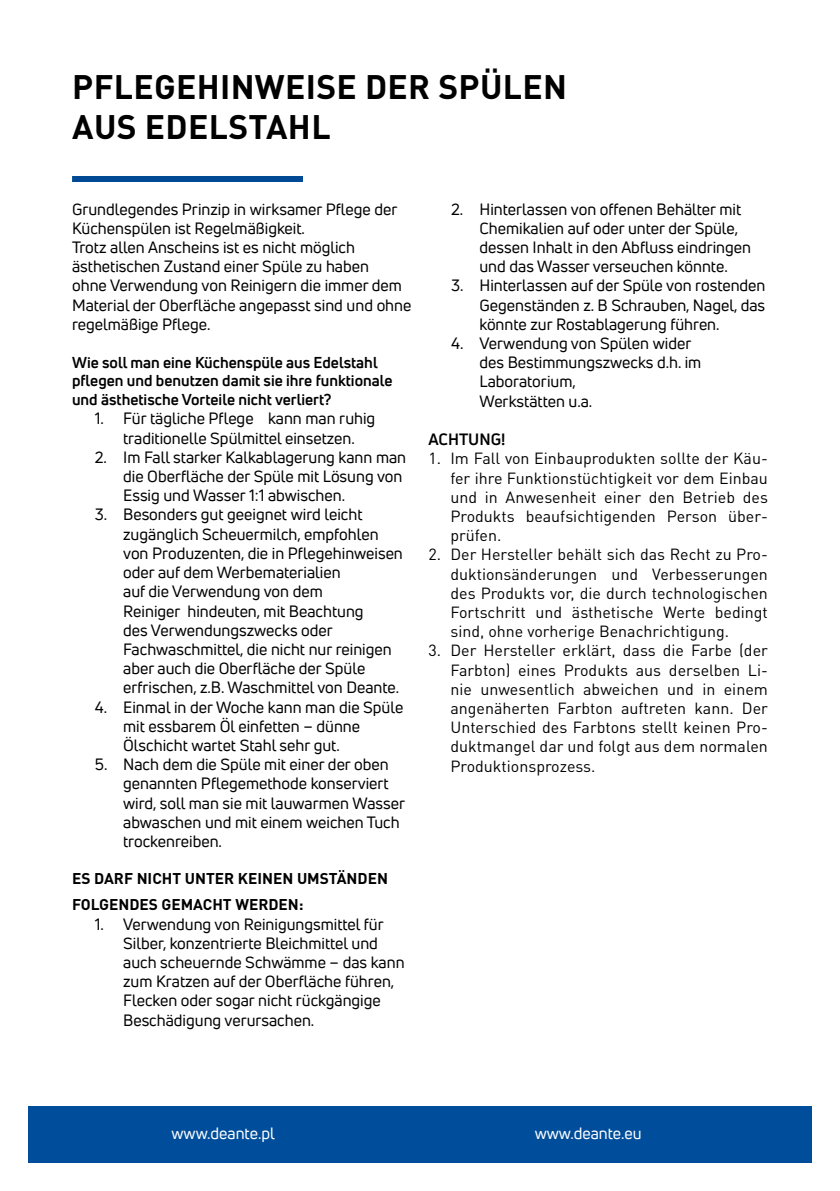
<style>
.page{position:relative;width:840px;height:1191px;background:#fff}
.page>*{position:absolute;margin:0;border:0;box-sizing:border-box;transform-origin:0 0}
.t1{font:700 33.6px/40.4px "DIN Pro";letter-spacing:.01em;color:#000}
.t2{font:16px/19.2px "Uni Neue";color:#000}
.t3{font:16px/19.2px "DIN Pro";color:#000;text-align:justify}
.t4{font:16px "Uni Neue";color:#fff}
.t5{font:700 16px "Uni Neue";color:#000}
.t6{font:700 15.4px/18.8px "Uni Neue";color:#000}
.t7{font:700 15.4px/26.4px "DIN Pro";color:#000}
</style>
<div class="page">
<div style="left:28px;top:1106px;width:783px;height:56px;background:#004e9b"></div>
<div style="left:72px;top:176px;width:231px;height:6px;background:#004994"></div>
<h1 class="t1" style="left:72px;top:65px;width:496px">PFLEGEHINWEISE DER SPÜLEN<br>AUS EDELSTAHL</h1>
<p class="t2" style="left:72px;top:199px;width:341px">Grundlegendes Prinzip in wirksamer Pflege der Küchenspülen ist Regelmäßigkeit.<br>Trotz allen Anscheins ist es nicht möglich ästhetischen Zustand einer Spüle zu haben<br>ohne Verwendung von Reinigern die immer dem Material der Oberfläche angepasst sind und ohne regelmäßige Pflege.</p>
<p class="t6" style="left:72px;top:352px;width:322px">Wie soll man eine Küchenspüle aus Edelstahl pflegen und benutzen damit sie ihre funktionale und ästhetische Vorteile nicht verliert?</p>
<p class="t2" style="left:95px;top:409px;width:282px;text-align:center">1. Für tägliche Pflege kann man ruhig traditionelle Spülmittel einsetzen.</p>
<p class="t2" style="left:123px;top:447px;width:284px;text-indent:-28px">2. Im Fall starker Kalkablagerung kann man die Oberfläche der Spüle mit Lösung von<br>Essig und Wasser 1:1 abwischen.</p>
<p class="t2" style="left:123px;top:505px;width:281px;text-indent:-28px">3. Besonders gut geeignet wird leicht zugänglich Scheuermilch, empfohlen von Produzenten, die in Pflegehinweisen oder auf dem Werbematerialien<br>auf die Verwendung von dem<br>Reiniger hindeuten, mit Beachtung<br>des Verwendungszwecks oder Fachwaschmittel, die nicht nur reinigen aber auch die Oberfläche der Spüle erfrischen, z.B. Waschmittel von Deante.</p>
<p class="t2" style="left:123px;top:697px;width:281px;text-indent:-28px">4. Einmal in der Woche kann man die Spüle mit essbarem Öl einfetten – dünne<br>Ölschicht wartet Stahl sehr gut.</p>
<p class="t2" style="left:123px;top:754px;width:283px;text-indent:-28px">5. Nach dem die Spüle mit einer der oben genannten Pflegemethode konserviert wird, soll man sie mit lauwarmen Wasser abwaschen und mit einem weichen Tuch trockenreiben.</p>
<p class="t7" style="left:72px;top:864px;width:317px">ES DARF NICHT UNTER KEINEN UMSTÄNDEN<br>FOLGENDES GEMACHT WERDEN:</p>
<p class="t2" style="left:123px;top:914px;width:283px;text-indent:-28px">1. Verwendung von Reinigungsmittel für Silber, konzentrierte Bleichmittel und auch scheuernde Schwämme – das kann zum Kratzen auf der Oberfläche führen, Flecken oder sogar nicht rückgängige Beschädigung verursachen.</p>
<p class="t2" style="left:479px;top:199px;width:273px;text-indent:-28px">2. Hinterlassen von offenen Behälter mit Chemikalien auf oder unter der Spüle, dessen Inhalt in den Abfluss eindringen und das Wasser verseuchen könnte.</p>
<p class="t2" style="left:479px;top:276px;width:287px;text-align:justify;text-indent:-28px">3. Hinterlassen auf der Spüle von rostenden Gegenständen z. B Schrauben, Nagel, das könnte zur Rostablagerung führen.</p>
<p class="t2" style="left:479px;top:333px;width:223px;text-indent:-28px">4. Verwendung von Spülen wider des Bestimmungszwecks d.h. im<br>Laboratorium,<br>Werkstätten u.a.</p>
<p class="t5" style="left:428px;top:429px;width:79px">ACHTUNG!</p>
<p class="t3" style="left:450px;top:448px;width:319px;text-indent:-22px">1. Im Fall von Einbauprodukten sollte der Käu&shy;fer ihre Funktionstüchtigkeit vor dem Einbau und in Anwesenheit einer den Betrieb des Produkts beaufsichtigenden Person über&shy;prüfen.</p>
<p class="t3" style="left:450px;top:544px;width:319px;text-indent:-22px">2. Der Hersteller behält sich das Recht zu Pro&shy;duktionsänderungen und Verbesserungen des Produkts vor, die durch technologischen Fortschritt und ästhetische Werte bedingt sind, ohne vorherige Benachrichtigung.</p>
<p class="t3" style="left:450px;top:640px;width:319px;text-indent:-22px">3. Der Hersteller erklärt, dass die Farbe (der Farbton) eines Produkts aus derselben Li&shy;nie unwesentlich abweichen und in einem angenäherten Farbton auftreten kann. Der Unterschied des Farbtons stellt keinen Pro&shy;duktmangel dar und folgt aus dem normalen Produktionsprozess.</p>
<p class="t4" style="left:171px;top:1123px;width:105px">www.deante.pl</p>
<p class="t4" style="left:534px;top:1123px;width:108px">www.deante.eu</p>
</div>
